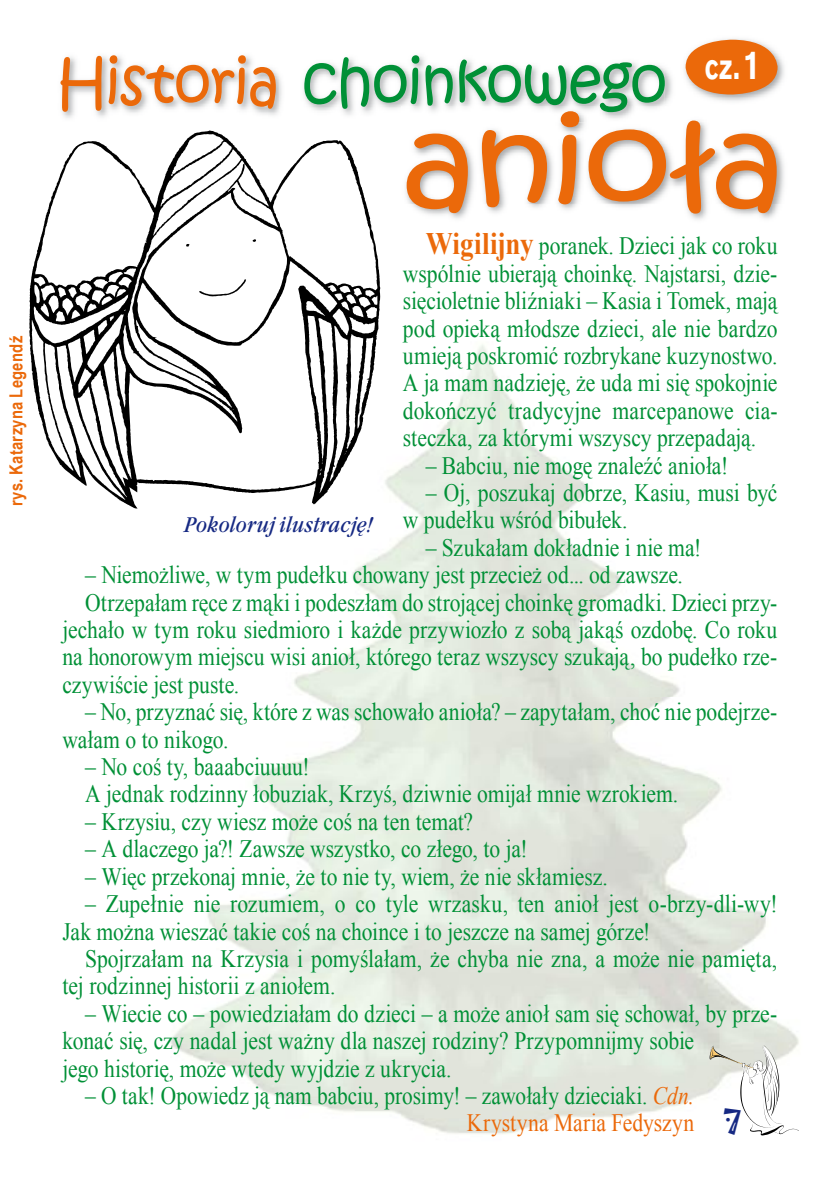
<style>
.page{position:relative;width:840px;height:1191px;background:#fff}
.page>*{position:absolute;margin:0;border:0;box-sizing:border-box;transform-origin:0 0}
.t1{font:118px "Kristen ITC";letter-spacing:-.03em;color:#eb690a;scale:1.18 1}
.t2{font:62px "Kristen ITC";letter-spacing:-.02em;color:#009036;scale:.94 1}
.t3{font:700 37.6px "Accius TEE";color:#fff;scale:.7 1}
.t4{font:30px "Jokerman";color:#162983}
.t5{font:25px/27.4px "Times New Roman";color:#009036;scale:.87 1}
.t6{font:25px/27.4px "Times New Roman";color:#009036;text-align:right;scale:.86 1}
.t7{font:italic condensed 22px "Garamond Itc TEE";letter-spacing:.005em;color:#162983;scale:1.06 1}
.t8{font:700 18px "Arial Narrow";letter-spacing:.015em;color:#eb690a}
.s1{font-size:42.4px}
.s2{color:#eb690a}
.s3{font-weight:700;font-size:31.2px;color:#eb690a}
.s4{font-style:italic;color:#eb690a}
</style>
<div class="page">
<img style="left:61px;top:56px;width:611px;height:62px">
<img style="left:279px;top:56px;width:385px;height:56px">
<img style="left:405px;top:121px;width:379px;height:101px">
<img style="left:401px;top:106px;width:273px;height:16px">
<img style="left:401px;top:106px;width:263px;height:6px">
<svg style="left:709px;top:1045px;width:89px;height:90px"></svg>
<img style="left:684px;top:39px;width:100px;height:62px">
<div style="left:685px;top:40px;width:92px;height:54px;background:#eb690a;border-radius:50%"></div>
<svg style="left:29px;top:130px;width:351px;height:378px"></svg>
<p class="t8" style="left:3px;top:506px;width:172px;rotate:-90deg">rys. Katarzyna Legendź</p>
<h3 class="t3" style="left:704px;top:45px;width:79px">cz. <span class="s1">1</span></h3>
<h2 class="t2" style="left:57px;top:41px;width:649px"><span class="s2">Historia</span> choinkowego</h2>
<h1 class="t1" style="left:400px;top:85px;width:328px">anioła</h1>
<p class="t5" style="left:403px;top:232px;width:432px;text-align:justify;text-indent:23px"><span class="s3">Wigilijny</span> poranek. Dzieci jak co roku wspólnie ubierają choinkę. Najstarsi, dzie&shy;sięcioletnie bliźniaki – Kasia i Tomek, mają pod opieką młodsze dzieci, ale nie bardzo umieją poskromić rozbrykane kuzynostwo.<br>A ja mam nadzieję, że uda mi się spokojnie dokończyć tradycyjne marcepanowe cia&shy;steczka, za którymi wszyscy przepadają.</p>
<p class="t5" style="left:425px;top:451px;width:349px">– Babciu, nie mogę znaleźć anioła!</p>
<p class="t5" style="left:403px;top:478px;width:432px;text-indent:23px">– Oj, poszukaj dobrze, Kasiu, musi być w pudełku wśród bibułek.</p>
<p class="t5" style="left:425px;top:533px;width:318px">– Szukałam dokładnie i nie ma!</p>
<p class="t5" style="left:85px;top:561px;width:688px">– Niemożliwe, w tym pudełku chowany jest przecież od... od zawsze.</p>
<p class="t5" style="left:85px;top:588px;width:796px">Otrzepałam ręce z mąki i podeszłam do strojącej choinkę gromadki. Dzieci przy-</p>
<p class="t5" style="left:62px;top:615px;width:822px">je cha ło w tym roku siedmioro i każde przywiozło z sobą jakąś ozdobę. Co roku</p>
<p class="t5" style="left:62px;top:643px;width:822px">na honorowym miejscu wisi anioł, którego teraz wszyscy szukają, bo pudełko rze-</p>
<p class="t5" style="left:62px;top:670px;width:205px">czywiście jest puste.</p>
<p class="t5" style="left:62px;top:698px;width:822px;text-indent:23px">– No, przyznać się, które z was schowało anioła? – zapytałam, choć nie podejrze&shy;wałam o to nikogo.</p>
<p class="t5" style="left:85px;top:752px;width:682px">– No coś ty, baaabciuuuu!<br>A jednak rodzinny łobuziak, Krzyś, dziwnie omijał mnie wzrokiem.</p>
<p class="t5" style="left:85px;top:807px;width:447px">– Krzysiu, czy wiesz może coś na ten temat?</p>
<p class="t5" style="left:85px;top:835px;width:510px">– A dlaczego ja?! Zawsze wszystko, co złego, to ja!</p>
<p class="t5" style="left:85px;top:862px;width:602px">– Więc przekonaj mnie, że to nie ty, wiem, że nie skłamiesz.</p>
<p class="t5" style="left:62px;top:889px;width:823px;text-indent:23px">– Zupełnie nie rozumiem, o co tyle wrzasku, ten anioł jest o-brzy-dli-wy!<br>Jak można wieszać takie coś na choince i to jeszcze na samej górze!</p>
<p class="t5" style="left:62px;top:944px;width:822px;text-indent:23px">Spojrzałam na Krzysia i pomyślałam, że chy ba nie zna, a może nie pamięta, tej rodzinnej historii z aniołem.</p>
<p class="t5" style="left:62px;top:999px;width:822px;text-indent:23px">– Wiecie co – powiedziałam do dzieci – a może anioł sam się schował, by prze&shy;konać się, czy nadal jest ważny dla naszej rodziny? Przypomnijmy sobie<br>jego his torię, może wtedy wyjdzie z ukrycia.</p>
<p class="t6" style="left:85px;top:1081px;width:709px">– O tak! Opowiedz ją nam babciu, prosimy! – zawołały dzieciaki. <span class="s4">Cdn.<br></span><span class="s2">Krystyna Maria Fedyszyn</span></p>
<p class="t7" style="left:184px;top:512px;width:180px">Pokoloruj ilustrację!</p>
<p class="t4" style="left:722px;top:1100px;width:20px">7</p>
</div>
